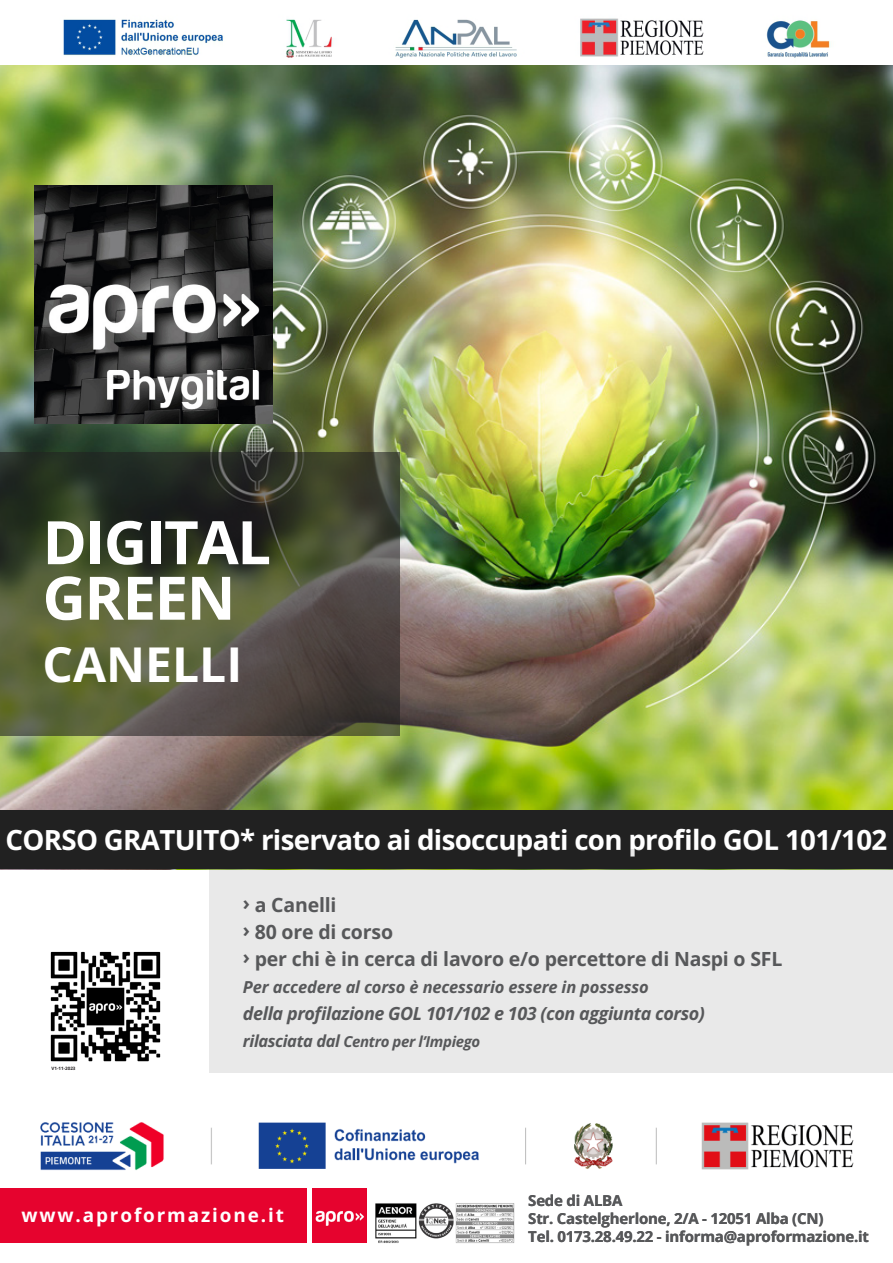
<style>
.page{position:relative;width:893px;height:1263px;background:#fff}
.page>*{position:absolute;margin:0;border:0;box-sizing:border-box;transform-origin:0 0}
.t1{font:60px "Open Sans";letter-spacing:-.025em;color:#fff}
.t2{font:48px "Open Sans";color:#fff}
.t3{font:27.75px "Open Sans";letter-spacing:-.025em;color:#fff}
.t4{font:19.5px "Open Sans";letter-spacing:-.01em;color:#57585a}
.t5{font:18.9px "Open Sans";letter-spacing:.1em;color:#fff}
.t6{font:italic 700 18px "Open Sans";letter-spacing:-.025em;color:#57585a}
.t7{font:italic 700 16.5px "Open Sans";letter-spacing:-.01em;color:#57585a}
.t8{font:15px "Open Sans";letter-spacing:-.015em;color:#57585a}
.t9{font:italic 700 15px "Open Sans";letter-spacing:-.025em;color:#57585a}
.t10{font:4.5px "Open Sans";color:#231f20}
.s1{font-size:16.5px}
</style>
<div class="page">
<img style="left:0;top:65px;width:893px;height:805px">
<img style="left:35px;top:186px;width:237px;height:237px">
<div style="left:0;top:810px;width:893px;height:59px;background:#212121"></div>
<div style="left:210px;top:869px;width:683px;height:203px;background:#e9e9e9"></div>
<svg style="left:0;top:453px;width:400px;height:283px;background:#464a35"></svg>
<img style="left:63px;top:18px;width:767px;height:40px">
<img style="left:375px;top:1203px;width:140px;height:40px">
<img style="left:40px;top:1122px;width:814px;height:48px">
<svg style="left:313px;top:1188px;width:54px;height:54px;background:#e81a41"></svg>
<div style="left:0;top:1188px;width:306px;height:54px;background:#e6032e"></div>
<img style="left:50px;top:951px;width:111px;height:111px">
<p class="t1" style="left:43px;top:501px;width:230px">DIGITAL</p>
<p class="t1" style="left:43px;top:557px;width:195px">GREEN</p>
<p class="t2" style="left:43px;top:632px;width:201px">CANELLI</p>
<p class="t3" style="left:6px;top:821px;width:883px">CORSO GRATUITO* riservato ai disoccupati con profilo GOL 101/102</p>
<p class="t4" style="left:243px;top:891px;width:95px">› a Canelli</p>
<p class="t4" style="left:243px;top:918px;width:152px">› 80 ore di corso</p>
<p class="t4" style="left:243px;top:945px;width:541px">› per chi è in cerca di lavoro e/o percettore di Naspi o SFL</p>
<p class="t7" style="left:243px;top:975px;width:407px">Per accedere al corso è necessario essere in possesso</p>
<p class="t6" style="left:243px;top:1000px;width:463px">della profilazione GOL 101/102 e 103 (con aggiunta corso)</p>
<p class="t9" style="left:243px;top:1031px;width:239px"><span class="s1">rilasciata dal</span> Centro per l’Impiego</p>
<p class="t10" style="left:52px;top:1065px;width:25px">V1-11-2023</p>
<p class="t5" style="left:21px;top:1202px;width:264px">www.aproformazione.it</p>
<p class="t8" style="left:528px;top:1191px;width:96px">Sede di ALBA</p>
<p class="t8" style="left:528px;top:1208px;width:297px">Str. Castelgherlone, 2/A - 12051 Alba (CN)</p>
<p class="t8" style="left:528px;top:1226px;width:342px">Tel. 0173.28.49.22 - informa@aproformazione.it</p>
</div>
